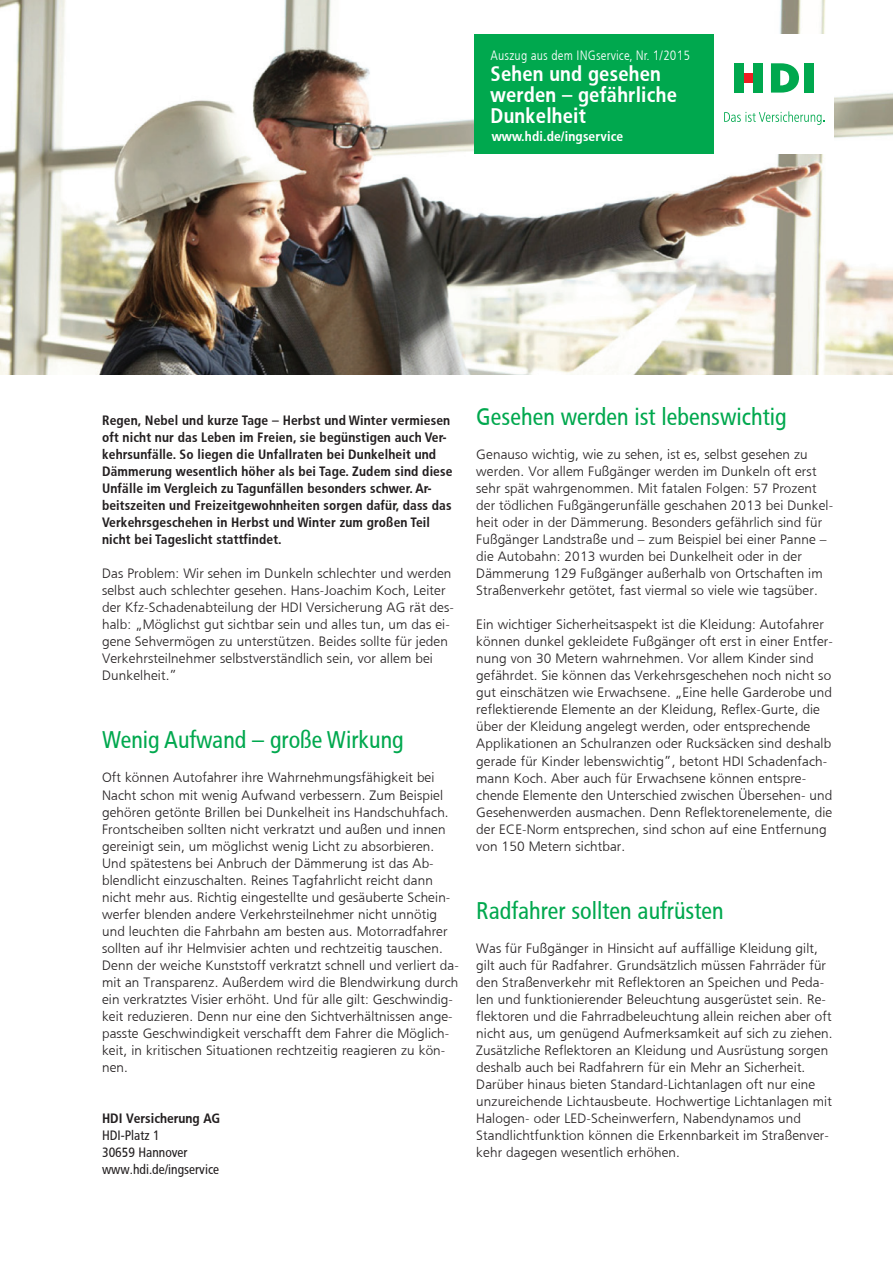
<style>
.page{position:relative;width:893px;height:1263px;background:#fff}
.page>*{position:absolute;margin:0;border:0;box-sizing:border-box;transform-origin:0 0}
.t1{font:24px "HDI Gerling Sans Cond Regular";color:#00a84e}
.t2{font:21px/21px "HDI Gerling Sans Cond Bold";letter-spacing:.01em;color:#fff}
.t3{font:13.5px/17px "HDI Gerling Sans Light";letter-spacing:.01em;color:#231f20}
.t4{font:13.5px/17px "HDI Gerling Sans Cond Bold";letter-spacing:.01em;color:#231f20}
.t5{font:13.5px/17px "HDI Gerling Sans Cond Regular";color:#231f20}
.t6{font:13.5px "HDI Gerling Sans Cond Light";letter-spacing:.01em;color:#fff}
.t7{font:13.5px "HDI Gerling Sans Cond Bold";letter-spacing:.01em;color:#fff}
</style>
<div class="page">
<img style="left:0;top:0;width:893px;height:374px">
<div style="left:594px;top:34px;width:136px;height:119px;background:#00a84e"></div>
<div style="left:475px;top:34px;width:119px;height:119px;background:#00a84e"></div>
<div style="left:714px;top:34px;width:119px;height:119px;background:#fff"></div>
<div style="left:744px;top:73px;width:9px;height:10px;background:#ee1d23"></div>
<svg style="left:771px;top:63px;width:28px;height:30px"></svg>
<div style="left:804px;top:63px;width:10px;height:30px;background:#00a84e"></div>
<div style="left:753px;top:63px;width:10px;height:30px;background:#00a84e"></div>
<div style="left:734px;top:63px;width:10px;height:30px;background:#00a84e"></div>
<svg style="left:724px;top:111px;width:100px;height:14px"></svg>
<p class="t6" style="left:491px;top:48px;width:201px">Auszug aus dem INGservice, Nr. 1/2015</p>
<h2 class="t2" style="left:491px;top:63px;width:188px">Sehen und gesehen werden – gefährliche<br>Dunkelheit</h2>
<p class="t7" style="left:492px;top:128px;width:133px">www.hdi.de/ingservice</p>
<p class="t4" style="left:102px;top:412px;width:352px">Regen, Nebel und kurze Tage – Herbst und Winter vermiesen oft nicht nur das Leben im Freien, sie begünstigen auch Ver&shy;kehrsunfälle. So liegen die Unfallraten bei Dunkelheit und Dämmerung wesentlich höher als bei Tage. Zudem sind diese Unfälle im Vergleich zu Tagunfällen besonders schwer. Ar&shy;beitszeiten und Freizeitgewohnheiten sorgen dafür, dass das Verkehrsgeschehen in Herbst und Winter zum großen Teil nicht bei Tageslicht stattfindet.</p>
<p class="t3" style="left:102px;top:565px;width:353px">Das Problem: Wir sehen im Dunkeln schlechter und werden selbst auch schlechter gesehen. Hans-Joachim Koch, Leiter der Kfz-Schadenabteilung der HDI Versicherung AG rät des&shy;halb: „Möglichst gut sichtbar sein und alles tun, um das ei&shy;gene Sehvermögen zu unterstützen. Beides sollte für jeden Verkehrsteilnehmer selbstverständlich sein, vor allem bei Dunkelheit.”</p>
<h1 class="t1" style="left:102px;top:726px;width:303px">Wenig Aufwand – große Wirkung</h1>
<p class="t3" style="left:102px;top:769px;width:358px">Oft können Autofahrer ihre Wahrnehmungsfähigkeit bei Nacht schon mit wenig Aufwand verbessern. Zum Beispiel gehören getönte Brillen bei Dunkelheit ins Handschuhfach.<br>Frontscheiben sollten nicht verkratzt und außen und innen gereinigt sein, um möglichst wenig Licht zu absorbieren.<br>Und spätestens bei Anbruch der Dämmerung ist das Ab&shy;blendlicht einzuschalten. Reines Tagfahrlicht reicht dann nicht mehr aus. Richtig eingestellte und gesäuberte Schein&shy;werfer blenden andere Verkehrsteilnehmer nicht unnötig und leuchten die Fahrbahn am besten aus. Motorradfahrer sollten auf ihr Helmvisier achten und rechtzeitig tauschen.<br>Denn der weiche Kunststoff verkratzt schnell und verliert da&shy;mit an Transparenz. Außerdem wird die Blendwirkung durch ein verkratztes Visier erhöht. Und für alle gilt: Geschwindig&shy;keit reduzieren. Denn nur eine den Sichtverhältnissen ange&shy;passte Geschwindigkeit verschafft dem Fahrer die Möglich&shy;keit, in kritischen Situationen rechtzeitig reagieren zu kön&shy;nen.</p>
<p class="t4" style="left:102px;top:1110px;width:120px">HDI Versicherung AG</p>
<p class="t5" style="left:102px;top:1127px;width:119px">HDI-Platz 1<br>30659 Hannover www.hdi.de/ingservice</p>
<h1 class="t1" style="left:476px;top:403px;width:312px">Gesehen werden ist lebenswichtig</h1>
<p class="t3" style="left:476px;top:446px;width:358px">Genauso wichtig, wie zu sehen, ist es, selbst gesehen zu werden. Vor allem Fußgänger werden im Dunkeln oft erst sehr spät wahrgenommen. Mit fatalen Folgen: 57 Prozent der tödlichen Fußgängerunfälle geschahen 2013 bei Dunkel&shy;heit oder in der Dämmerung. Besonders gefährlich sind für Fußgänger Landstraße und – zum Beispiel bei einer Panne – die Autobahn: 2013 wurden bei Dunkelheit oder in der Dämmerung 129 Fußgänger außerhalb von Ortschaften im Straßenverkehr getötet, fast viermal so viele wie tagsüber.</p>
<p class="t3" style="left:476px;top:616px;width:358px">Ein wichtiger Sicherheitsaspekt ist die Kleidung: Autofahrer können dunkel gekleidete Fußgänger oft erst in einer Entfer&shy;nung von 30 Metern wahrnehmen. Vor allem Kinder sind gefährdet. Sie können das Verkehrsgeschehen noch nicht so gut einschätzen wie Erwachsene. „Eine helle Garderobe und reflektierende Elemente an der Kleidung, Reflex-Gurte, die über der Kleidung angelegt werden, oder entsprechende Applikationen an Schulranzen oder Rucksäcken sind deshalb gerade für Kinder lebenswichtig”, betont HDI Schadenfach&shy;mann Koch. Aber auch für Erwachsene können entspre&shy;chende Elemente den Unterschied zwischen Übersehen- und Gesehenwerden ausmachen. Denn Reflektorenelemente, die der ECE-Norm entsprechen, sind schon auf eine Entfernung von 150 Metern sichtbar.</p>
<h1 class="t1" style="left:476px;top:896px;width:249px">Radfahrer sollten aufrüsten</h1>
<p class="t3" style="left:476px;top:939px;width:358px">Was für Fußgänger in Hinsicht auf auffällige Kleidung gilt, gilt auch für Radfahrer. Grundsätzlich müssen Fahrräder für den Straßenverkehr mit Reflektoren an Speichen und Peda&shy;len und funktionierender Beleuchtung ausgerüstet sein. Re&shy;flektoren und die Fahrradbeleuchtung allein reichen aber oft nicht aus, um genügend Aufmerksamkeit auf sich zu ziehen.<br>Zusätzliche Reflektoren an Kleidung und Ausrüstung sorgen deshalb auch bei Radfahrern für ein Mehr an Sicherheit.<br>Darüber hinaus bieten Standard-Lichtanlagen oft nur eine unzureichende Lichtausbeute. Hochwertige Lichtanlagen mit Halogen- oder LED-Scheinwerfern, Nabendynamos und Standlichtfunktion können die Erkennbarkeit im Straßenver&shy;kehr dagegen wesentlich erhöhen.</p>
</div>
